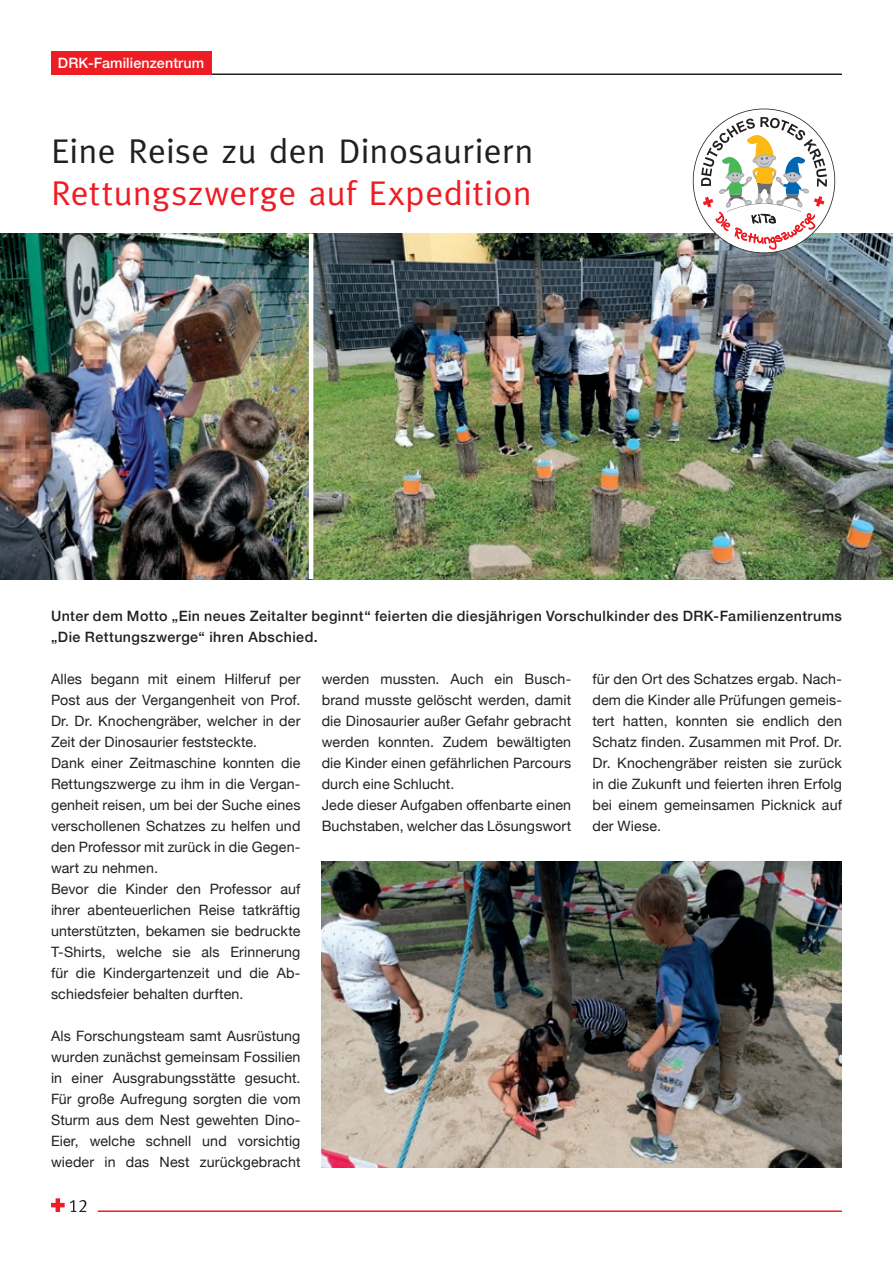
<style>
.page{position:relative;width:893px;height:1263px;background:#fff}
.page>*{position:absolute;margin:0;border:0;box-sizing:border-box;transform-origin:0 0}
.t1{font:34.5px "Meta";letter-spacing:.01em;color:#ee1d23}
.t2{font:34.5px "Meta";letter-spacing:.005em;color:#231f20}
.t3{font:14.25px/21px "Helvetica Neue";letter-spacing:.01em;color:#231f20}
.t4{font:500 14.25px/21px "Helvetica Neue";letter-spacing:.03em;color:#231f20}
.t5{font:500 14.25px "Helvetica Neue";letter-spacing:.01em;color:#fff}
</style>
<div class="page">
<svg style="left:51px;top:1198px;width:35px;height:14px"></svg>
<hr style="left:98px;top:1210px;width:744px;height:2px;background:#ee1d23">
<hr style="left:95px;top:74px;width:747px;height:1px;background:#231f20">
<div style="left:51px;top:51px;width:161px;height:24px;background:#ee1d23"></div>
<img style="left:322px;top:862px;width:520px;height:305px">
<img style="left:0;top:234px;width:893px;height:345px">
<hr style="left:309px;top:234px;width:4px;height:345px;background:#fff">
<svg style="left:693px;top:109px;width:142px;height:144px"></svg>
<p class="t5" style="left:58px;top:52px;width:148px">DRK-Familienzentrum</p>
<h1 class="t2" style="left:51px;top:131px;width:484px">Eine Reise zu den Dinosauriern</h1>
<h1 class="t1" style="left:51px;top:173px;width:482px">Rettungszwerge auf Expedition</h1>
<p class="t4" style="left:51px;top:604px;width:792px">Unter dem Motto „Ein neues Zeitalter beginnt“ feierten die diesjährigen Vorschulkinder des DRK-Familienzentrums „Die Rettungszwerge“ ihren Abschied.</p>
<p class="t3" style="left:51px;top:669px;width:251px">Alles begann mit einem Hilferuf per Post aus der Vergangenheit von Prof.<br>Dr. Dr. Knochengräber, welcher in der Zeit der Dinosaurier feststeckte.<br>Dank einer Zeitmaschine konnten die Rettungszwerge zu ihm in die Vergan&shy;genheit reisen, um bei der Suche eines verschollenen Schatzes zu helfen und den Professor mit zurück in die Gegen&shy;wart zu nehmen.<br>Bevor die Kinder den Professor auf ihrer abenteuerlichen Reise tatkräftig unterstützten, bekamen sie bedruckte T-Shirts, welche sie als Erinnerung für die Kindergartenzeit und die Ab&shy;schiedsfeier behalten durften.</p>
<p class="t3" style="left:51px;top:1026px;width:251px;text-align:justify">Als Forschungsteam samt Ausrüstung wurden zunächst gemeinsam Fossilien in einer Ausgrabungsstätte gesucht.<br>Für große Aufregung sorgten die vom Sturm aus dem Nest gewehten Dino-Eier, welche schnell und vorsichtig wieder in das Nest zurückgebracht</p>
<p class="t3" style="left:322px;top:669px;width:251px">werden mussten. Auch ein Busch&shy;brand musste gelöscht werden, damit die Dinosaurier außer Gefahr gebracht werden konnten. Zudem bewältigten die Kinder einen gefährlichen Parcours durch eine Schlucht.<br>Jede dieser Aufgaben offenbarte einen Buchstaben, welcher das Lösungswort</p>
<p class="t3" style="left:592px;top:669px;width:251px;text-align:justify">für den Ort des Schatzes ergab. Nach&shy;dem die Kinder alle Prüfungen gemeis&shy;tert hatten, konnten sie endlich den Schatz finden. Zusammen mit Prof. Dr.<br>Dr. Knochengräber reisten sie zurück in die Zukunft und feierten ihren Erfolg bei einem gemeinsamen Picknick auf der Wiese.</p>
</div>
